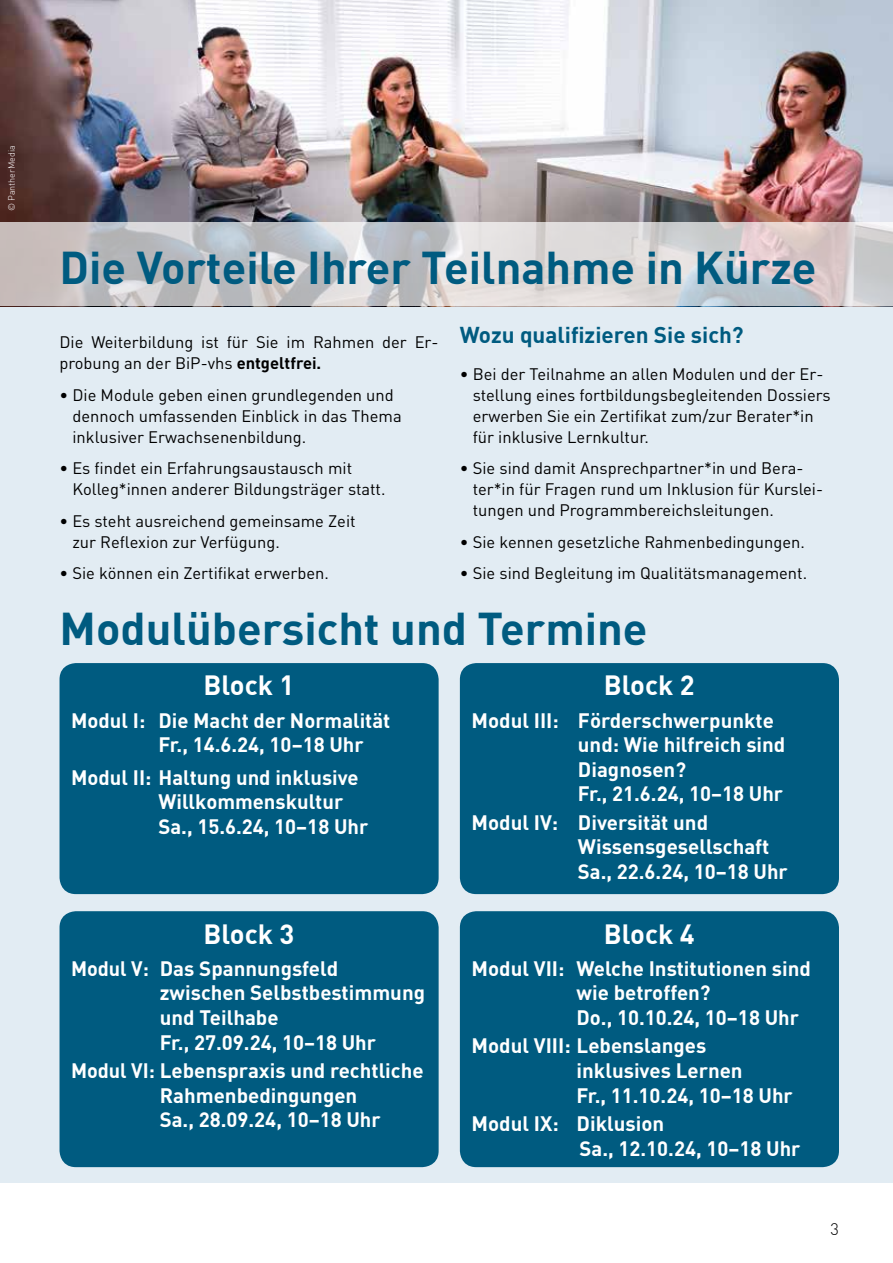
<style>
.page{position:relative;width:893px;height:1263px;background:#fff}
.page>*{position:absolute;margin:0;border:0;box-sizing:border-box;transform-origin:0 0}
.t1{font:700 45px "DIN";color:#005b80}
.t2{font:700 27.3px "DIN";color:#fff}
.t3{font:700 22.5px "DIN";color:#005b80}
.t4{font:700 20.4px/24.6px "DIN";color:#fff}
.t5{font:16.5px/21px "DIN";color:#000}
.t6{font:300 16.5px "DIN";color:#000}
.t7{font:300 9px "DIN";color:#fff}
.s1{font-weight:700}
</style>
<div class="page">
<div style="left:0;top:0;width:893px;height:1183px;background:#e2ecf3"></div>
<img style="left:0;top:0;width:893px;height:222px">
<div style="left:60px;top:663px;width:379px;height:231px;background:#005b80;border-radius:16px"></div>
<div style="left:460px;top:663px;width:379px;height:231px;background:#005b80;border-radius:16px"></div>
<div style="left:60px;top:911px;width:379px;height:256px;background:#005b80;border-radius:16px"></div>
<div style="left:460px;top:911px;width:379px;height:256px;background:#005b80;border-radius:16px"></div>
<svg style="left:0;top:222px;width:893px;height:84px;background:#cecbcd"></svg>
<p class="t7" style="left:6px;top:211px;width:67px;rotate:-90deg">© PantherMedia</p>
<h1 class="t1" style="left:60px;top:238px;width:758px">Die Vorteile Ihrer Teilnahme in Kürze</h1>
<p class="t5" style="left:60px;top:331px;width:378px">Die Weiterbildung ist für Sie im Rahmen der Er&shy;probung an der BiP-vhs <span class="s1">entgeltfrei.</span></p>
<p class="t5" style="left:72px;top:384px;width:331px;text-indent:-13px">• Die Module geben einen grundlegenden und dennoch umfassenden Einblick in das Thema inklusiver Erwachsenenbildung.</p>
<p class="t5" style="left:72px;top:457px;width:315px;text-indent:-13px">• Es findet ein Erfahrungsaustausch mit<br>Kolleg*innen anderer Bildungsträger statt.</p>
<p class="t5" style="left:72px;top:510px;width:285px;text-indent:-13px">• Es steht ausreichend gemeinsame Zeit zur Reflexion zur Verfügung.</p>
<p class="t5" style="left:60px;top:562px;width:271px">• Sie können ein Zertifikat erwerben.</p>
<h3 class="t3" style="left:460px;top:320px;width:285px">Wozu qualifizieren Sie sich?</h3>
<p class="t5" style="left:473px;top:363px;width:359px;text-indent:-13px">• Bei der Teilnahme an allen Modulen und der Er&shy;stellung eines fortbildungsbegleitenden Dossiers erwerben Sie ein Zertifikat zum/zur Berater*in für inklusive Lernkultur.</p>
<p class="t5" style="left:473px;top:457px;width:352px;text-indent:-13px">• Sie sind damit Ansprechpartner*in und Bera&shy;ter*in für Fragen rund um Inklusion für Kurslei&shy;tungen und Programmbereichsleitungen.</p>
<p class="t5" style="left:460px;top:531px;width:346px">• Sie kennen gesetzliche Rahmenbedingungen.</p>
<p class="t5" style="left:460px;top:562px;width:349px">• Sie sind Begleitung im Qualitätsmanagement.</p>
<h1 class="t1" style="left:60px;top:599px;width:590px">Modulübersicht und Termine</h1>
<h2 class="t2" style="left:204px;top:668px;width:92px">Block 1</h2>
<p class="t4" style="left:158px;top:707px;width:233px;text-indent:-87px">Modul I: Die Macht der Normalität<br>Fr., 14.6.24, 10–18 Uhr</p>
<p class="t4" style="left:158px;top:764px;width:211px;text-indent:-87px">Modul II: Haltung und inklusive<br>Willkommenskultur<br>Sa., 15.6.24, 10–18 Uhr</p>
<h2 class="t2" style="left:204px;top:916px;width:92px">Block 3</h2>
<p class="t4" style="left:160px;top:955px;width:267px;text-indent:-89px">Modul V: Das Spannungsfeld zwischen Selbstbestimmung und Teilhabe<br>Fr., 27.09.24, 10–18 Uhr</p>
<p class="t4" style="left:160px;top:1057px;width:265px;text-indent:-89px">Modul VI: Lebenspraxis und rechtliche<br>Rahmenbedingungen<br>Sa., 28.09.24, 10–18 Uhr</p>
<h2 class="t2" style="left:604px;top:668px;width:92px">Block 2</h2>
<p class="t4" style="left:578px;top:707px;width:209px;text-indent:-106px">Modul III: Förderschwerpunkte und: Wie hilfreich sind<br>Diagnosen?<br>Fr., 21.6.24, 10–18 Uhr</p>
<p class="t4" style="left:578px;top:809px;width:211px;text-indent:-106px">Modul IV: Diversität und<br>Wissensgesellschaft<br>Sa., 22.6.24, 10–18 Uhr</p>
<h2 class="t2" style="left:604px;top:916px;width:92px">Block 4</h2>
<p class="t4" style="left:577px;top:955px;width:236px;text-indent:-105px">Modul VII: Welche Institutionen sind wie betroffen?<br>Do., 10.10.24, 10–18 Uhr</p>
<p class="t4" style="left:577px;top:1033px;width:218px;text-indent:-105px">Modul VIII: Lebenslanges inklusives Lernen<br>Fr., 11.10.24, 10–18 Uhr</p>
<p class="t4" style="left:580px;top:1110px;width:222px;text-indent:-108px">Modul IX: Diklusion<br>Sa., 12.10.24, 10–18 Uhr</p>
<p class="t6" style="left:830px;top:1218px;width:10px">3</p>
</div>
